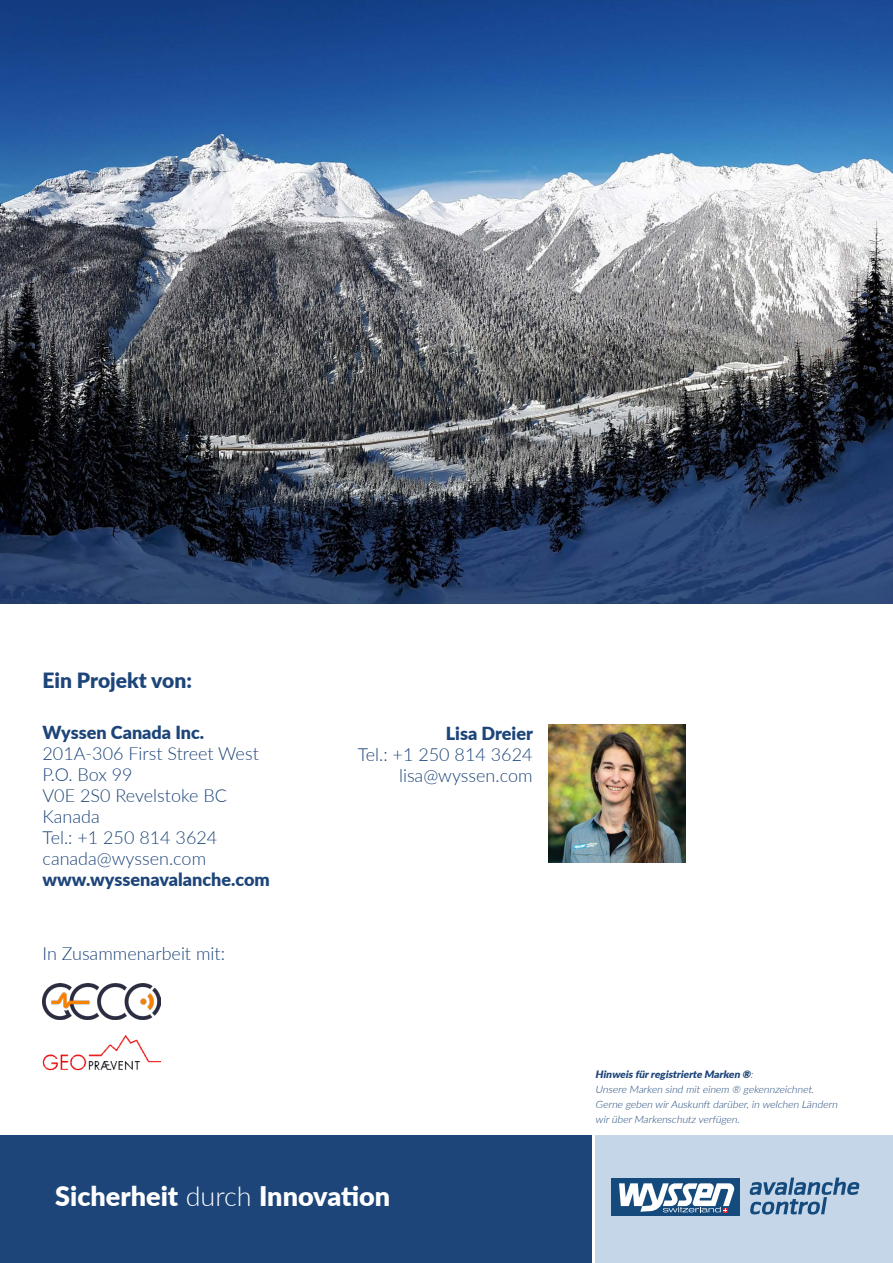
<style>
.page{position:relative;width:893px;height:1263px;background:#fff}
.page>*{position:absolute;margin:0;border:0;box-sizing:border-box;transform-origin:0 0}
.t1{font:900 27px "Lato";color:#fff}
.t2{font:900 21px "Lato";color:#1d4579}
.t3{font:300 18px/21px "Lato";color:#1d4579}
.t4{font:900 18px "Lato";color:#1d4579}
.t5{font:italic 300 10.2px/15px "Lato";color:#1d4579}
.s1{font-weight:300}
.s2{font-weight:900}
</style>
<div class="page">
<div style="left:0;top:1135px;width:591px;height:128px;background:#1d4579"></div>
<div style="left:595px;top:1135px;width:298px;height:128px;background:#c5d6e9"></div>
<div style="left:612px;top:1178px;width:128px;height:37px;background:#144a7c"></div>
<svg style="left:750px;top:1177px;width:109px;height:37px"></svg>
<svg style="left:619px;top:1183px;width:116px;height:29px"></svg>
<img style="left:549px;top:725px;width:137px;height:137px">
<img style="left:0;top:0;width:893px;height:604px">
<img style="left:43px;top:1036px;width:117px;height:35px">
<img style="left:43px;top:983px;width:117px;height:36px">
<h2 class="t2" style="left:43px;top:664px;width:151px">Ein Projekt von:</h2>
<h3 class="t4" style="left:43px;top:719px;width:163px">Wyssen Canada Inc.</h3>
<h3 class="t3" style="left:43px;top:742px;width:218px">201A-306 First Street West<br>P.O. Box 99<br>V0E 2S0 Revelstoke BC<br>Kanada<br>Tel.: +1 250 814 3624 canada@wyssen.com</h3>
<h3 class="t4" style="left:43px;top:866px;width:229px">www.wyssenavalanche.com</h3>
<h3 class="t3" style="left:43px;top:942px;width:184px">In Zusammenarbeit mit:</h3>
<h3 class="t4" style="left:446px;top:720px;width:89px">Lisa Dreier</h3>
<h3 class="t3" style="left:358px;top:743px;width:176px;text-align:right">Tel.: +1 250 814 3624 lisa@wyssen.com</h3>
<h1 class="t1" style="left:55px;top:1175px;width:337px">Sicherheit <span class="s1">durch</span> Innovation</h1>
<p class="t5" style="left:595px;top:1066px;width:246px"><span class="s2">Hinweisfürregistrierte Marken ®</span>:<br>Unsere Marken sind miteinem ® gekennzeichnet.<br>Gerne geben wirAuskunft darüber,in welchen Ländern wirüberMarkenschutz verfügen.</p>
</div>
